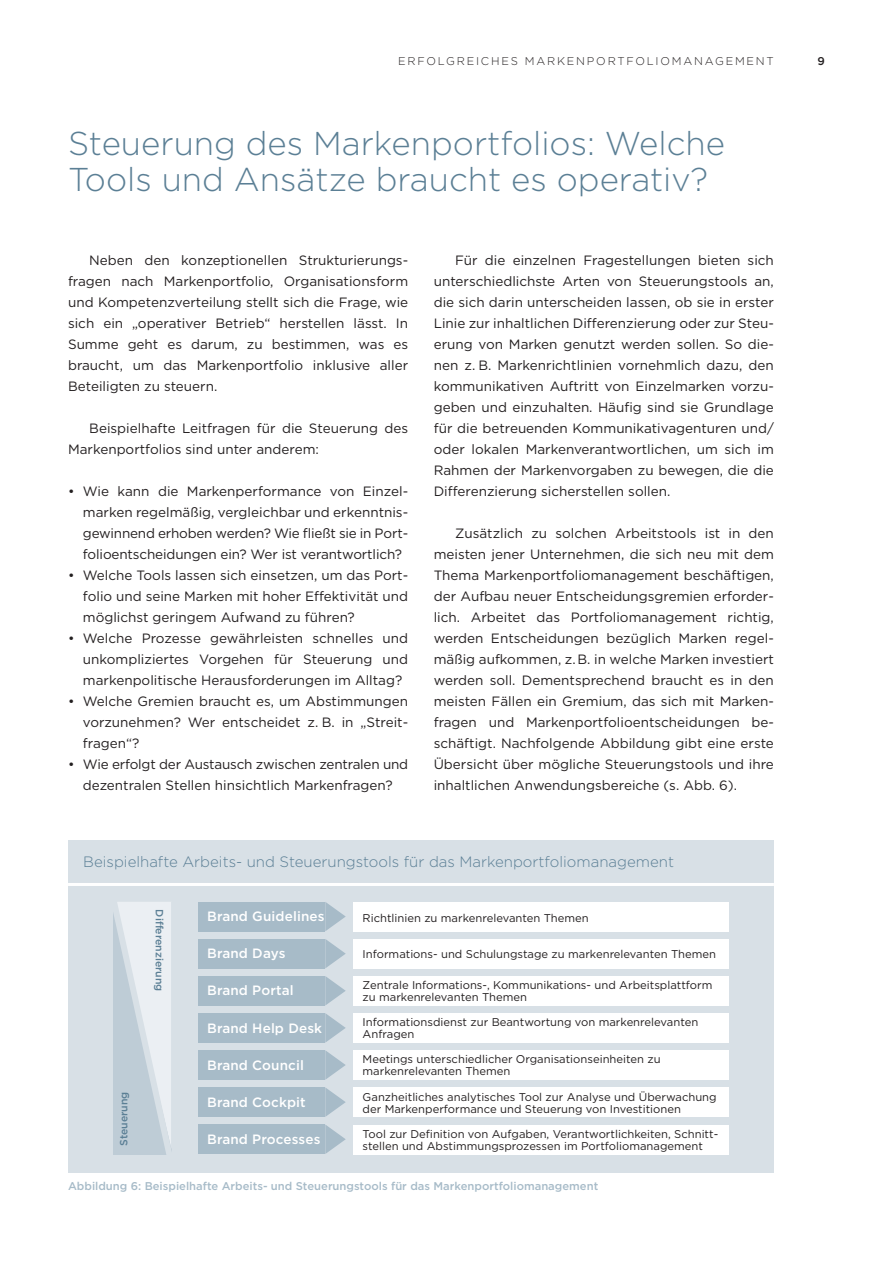
<style>
.page{position:relative;width:893px;height:1263px;background:#fff}
.page>*{position:absolute;margin:0;border:0;box-sizing:border-box;transform-origin:0 0}
.t1{font:300 33px/36px "Gotham";color:#5b7f95}
.t2{font:300 15px "Gotham";color:#5b7f95}
.t3{font:13.5px/21px "Gotham";color:#231f20}
.t4{font:500 13.5px "Gotham";letter-spacing:.01em;color:#fff}
.t5{font:11.25px/12px "Gotham";color:#231f20}
.t6{font:500 11.25px "Gotham";color:#a7bbc8}
.t7{font:300 11.25px "Gotham";letter-spacing:.16em;color:#231f20}
.t8{font:500 11.25px "Gotham";color:#231f20}
.t9{font:500 10.5px "Gotham";color:#5b7f95}
</style>
<div class="page">
<div style="left:68px;top:840px;width:706px;height:333px;background:#d8e0e6"></div>
<hr style="left:68px;top:883px;width:706px;height:3px;background:#fff">
<div style="left:353px;top:1088px;width:376px;height:29px;background:#fff"></div>
<div style="left:199px;top:1087px;width:126px;height:30px;background:#a7bbc8"></div>
<svg style="left:325px;top:1087px;width:21px;height:30px"></svg>
<div style="left:353px;top:1050px;width:376px;height:30px;background:#fff"></div>
<div style="left:199px;top:1050px;width:126px;height:30px;background:#a7bbc8"></div>
<svg style="left:325px;top:1050px;width:21px;height:30px"></svg>
<div style="left:353px;top:1013px;width:376px;height:30px;background:#fff"></div>
<div style="left:199px;top:1013px;width:126px;height:30px;background:#a7bbc8"></div>
<svg style="left:325px;top:1013px;width:21px;height:30px"></svg>
<div style="left:353px;top:976px;width:376px;height:30px;background:#fff"></div>
<div style="left:199px;top:976px;width:126px;height:29px;background:#a7bbc8"></div>
<svg style="left:325px;top:976px;width:21px;height:29px"></svg>
<div style="left:353px;top:939px;width:376px;height:30px;background:#fff"></div>
<div style="left:199px;top:939px;width:126px;height:29px;background:#a7bbc8"></div>
<svg style="left:325px;top:939px;width:21px;height:29px"></svg>
<div style="left:353px;top:902px;width:376px;height:29px;background:#fff"></div>
<div style="left:199px;top:902px;width:126px;height:29px;background:#a7bbc8"></div>
<svg style="left:325px;top:902px;width:21px;height:29px"></svg>
<div style="left:353px;top:1125px;width:376px;height:29px;background:#fff"></div>
<div style="left:199px;top:1124px;width:126px;height:30px;background:#a7bbc8"></div>
<svg style="left:325px;top:1125px;width:21px;height:29px"></svg>
<svg style="left:113px;top:902px;width:59px;height:253px;background:#d5dde4"></svg>
<p class="t7" style="left:398px;top:55px;width:338px">Erfolgreiches Marke nportfoliom anageme</p>
<p class="t7" style="left:756px;top:55px;width:19px">nt</p>
<p class="t8" style="left:818px;top:54px;width:9px">9</p>
<h1 class="t1" style="left:68px;top:125px;width:658px">Steuerung des Markenportfolios: Welche<br>Tools und Ansätze braucht es operativ?</h1>
<p class="t3" style="left:68px;top:250px;width:342px;text-indent:21px">Neben den konzeptionellen Strukturierungs&shy;fragen nach Markenportfolio, Organisationsform und Kompetenzverteilung stellt sich die Frage, wie sich ein „operativer Betrieb“ herstellen lässt. In Summe geht es darum, zu bestimmen, was es braucht, um das Markenportfolio inklusive aller Beteiligten zu steuern.</p>
<p class="t3" style="left:68px;top:418px;width:342px;text-indent:21px">Beispielhafte Leitfragen für die Steuerung des<br>Markenportfolios sind unter anderem:</p>
<p class="t3" style="left:83px;top:481px;width:327px;text-indent:-15px">• Wie kann die Markenperformance von Einzel&shy;marken regelmäßig, vergleichbar und erkenntnis&shy;gewinnend erhoben werden? Wie fließt sie in Port&shy;folioentscheidungen ein? Wer ist verantwortlich?</p>
<p class="t3" style="left:83px;top:565px;width:327px;text-align:justify;text-indent:-15px">• Welche Tools lassen sich einsetzen, um das Port&shy;folio und seine Marken mit hoher Effektivität und möglichst geringem Aufwand zu führen?</p>
<p class="t3" style="left:83px;top:628px;width:327px;text-align:justify;text-indent:-15px">• Welche Prozesse gewährleisten schnelles und unkompliziertes Vorgehen für Steuerung und markenpolitische Herausforderungen im Alltag?</p>
<p class="t3" style="left:83px;top:691px;width:327px;text-indent:-15px">• Welche Gremien braucht es, um Abstimmungen vorzunehmen? Wer entscheidet z. B. in „Streit&shy;fragen“?</p>
<p class="t3" style="left:68px;top:754px;width:342px;text-align:center">• Wie erfolgt der Austausch zwischen zentralen und dezentralen Stellen hinsichtlich Markenfragen?</p>
<p class="t3" style="left:434px;top:250px;width:342px;text-align:justify;text-indent:21px">Für die einzelnen Fragestellungen bieten sich unterschiedlichste Arten von Steuerungstools an, die sich darin unterscheiden lassen, ob sie in erster Linie zur inhaltlichen Differenzierung oder zur Steu&shy;erung von Marken genutzt werden sollen. So die&shy;nen z. B. Markenrichtlinien vornehmlich dazu, den kommunikativen Auftritt von Einzelmarken vorzu&shy;geben und einzuhalten. Häufig sind sie Grundlage für die betreuenden Kommunikativagenturen und/ oder lokalen Markenverantwortlichen, um sich im Rahmen der Markenvorgaben zu bewegen, die die Differenzierung sicherstellen sollen.</p>
<p class="t3" style="left:434px;top:523px;width:342px;text-align:justify;text-indent:21px">Zusätzlich zu solchen Arbeitstools ist in den meisten jener Unternehmen, die sich neu mit dem Thema Markenportfoliomanagement beschäftigen, der Aufbau neuer Entscheidungsgremien erforder&shy;lich. Arbeitet das Portfoliomanagement richtig, werden Entscheidungen bezüglich Marken regel&shy;mäßig aufkommen, z.B. in welche Marken investiert werden soll. Dementsprechend braucht es in den meisten Fällen ein Gremium, das sich mit Marken&shy;fragen und Markenportfolioentscheidungen be&shy;schäftigt. Nachfolgende Abbildung gibt eine erste Übersicht über mögliche Steuerungstools und ihre inhaltlichen Anwendungsbereiche (s. Abb. 6).</p>
<p class="t2" style="left:83px;top:853px;width:592px">Beispielhafte Arbeits- und Steuerungstools für das Markenportfoliomanagement</p>
<p class="t9" style="left:166px;top:909px;width:83px;rotate:90deg">Differenzierung</p>
<p class="t9" style="left:118px;top:1146px;width:56px;rotate:-90deg">Steuerung</p>
<p class="t4" style="left:207px;top:909px;width:119px">Brand Guidelines</p>
<p class="t5" style="left:363px;top:911px;width:228px">Richtlinien zu markenrelevanten Themen</p>
<p class="t4" style="left:207px;top:946px;width:80px">Brand Days</p>
<p class="t5" style="left:363px;top:948px;width:355px">Informations- und Schulungstage zu markenrelevanten Themen</p>
<p class="t4" style="left:207px;top:983px;width:88px">Brand Portal</p>
<p class="t5" style="left:363px;top:979px;width:351px">Zentrale Informations-, Kommunikations- und Arbeitsplattform zu markenrelevanten Themen</p>
<p class="t4" style="left:207px;top:1020px;width:116px">Brand Help Desk</p>
<p class="t5" style="left:363px;top:1016px;width:337px">Informationsdienst zur Beantwortung von markenrelevanten<br>Anfragen</p>
<p class="t4" style="left:207px;top:1057px;width:98px">Brand Council</p>
<p class="t5" style="left:363px;top:1053px;width:300px">Meetings unterschiedlicher Organisationseinheiten zu markenrelevanten Themen</p>
<p class="t4" style="left:207px;top:1094px;width:100px">Brand Cockpit</p>
<p class="t5" style="left:363px;top:1090px;width:356px">Ganzheitliches analytisches Tool zur Analyse und Überwachung der Markenperformance und Steuerung von Investitionen</p>
<p class="t4" style="left:207px;top:1131px;width:115px">Brand Processes</p>
<p class="t5" style="left:363px;top:1127px;width:357px">Tool zur Definition von Aufgaben, Verantwortlichkeiten, Schnitt&shy;stellen und Abstimmungsprozessen im Portfoliomanagement</p>
<p class="t6" style="left:68px;top:1180px;width:532px">Abbildung 6: Beispielhafte Arbeits- und Steuerungstools für das Markenportfoliomanagement</p>
</div>
